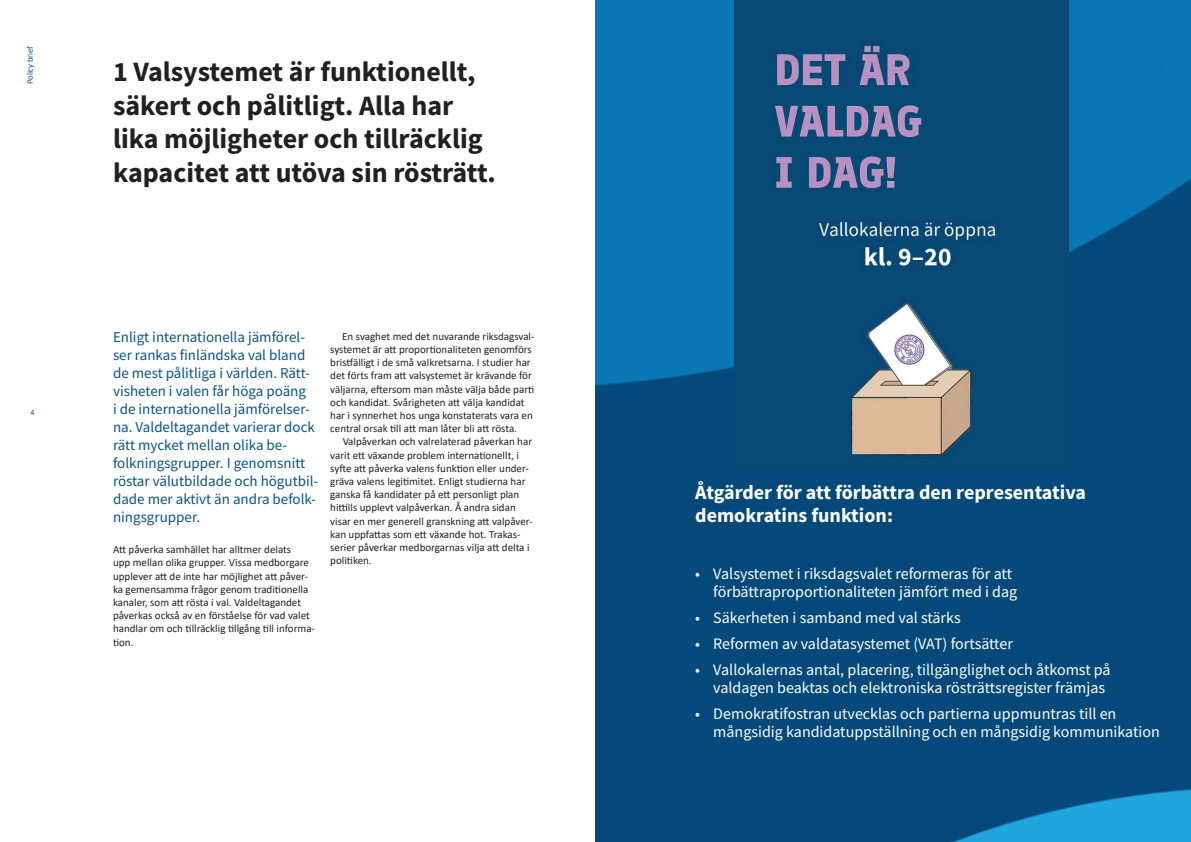
<style>
.page{position:relative;width:1191px;height:842px;background:#fff}
.page>*{position:absolute;margin:0;border:0;box-sizing:border-box;transform-origin:0 0}
.Otsikko_sisäsivut{font:700 28px/33.6px "Source Sans Pro";color:#231f20}
.Nosto_Large{font:700 20px/23px "Source Sans Pro";color:#fff}
.t1{font:16px/18px "Source Sans Pro";color:#fff}
.Ingressi{font:15px/18px "Source Sans Pro";color:#0a5487}
.Leipis_sisennetty{font:11px "Calibri";color:#231f20}
.Leipis_1__kappale{font:11px/13.2px "Calibri";color:#231f20}
.t2{font:8.5px "Calibri";color:#0a5487}
.t3{font:8px "Calibri";color:#0a5487}
</style>
<div class="page">
<img style="left:595px;top:0;width:596px;height:842px">
<img style="left:734px;top:0;width:334px;height:468px">
<p class="t2" style="left:24px;top:84px;width:40px;rotate:-90deg">Policy brief</p>
<p class="t3" style="left:30px;top:407px;width:6px">4</p>
<h1 class="Otsikko_sisäsivut" style="left:113px;top:54px;width:384px">1 Valsystemet är funktionellt, säkert och pålitligt. Alla har lika möjligheter och tillräcklig kapacitet att utöva sin rösträtt.</h1>
<p class="Ingressi" style="left:113px;top:328px;width:207px">Enligt internationella jämförel&shy;ser rankas finländska val bland de mest pålitliga i världen. Rätt&shy;visheten i valen får höga poäng<br>i de internationella jämförelser&shy;na. Valdeltagandet varierar dock rätt mycket mellan olika be&shy;folkningsgrupper. I genomsnitt röstar välutbildade och högutbil&shy;dade mer aktivt än andra befolk&shy;ningsgrupper.</p>
<p class="Leipis_1__kappale" style="left:113px;top:543px;width:203px">Att påverka samhället har alltmer delats<br>upp mellan olika grupper. Vissa medborgare upplever att de inte har möjlighet att påver&shy;ka gemensamma frågor genom traditionella kanaler, som att rösta i val. Valdeltagandet påverkas också av en förståelse för vad valet handlar om och tillräcklig tillgång till informa&shy;tion.</p>
<p class="Leipis_sisennetty" style="left:342px;top:328px;width:194px">En svaghet med det nuvarande riksdagsval-</p>
<p class="Leipis_sisennetty" style="left:330px;top:342px;width:203px">systemet är att proportionaliteten genomförs</p>
<p class="Leipis_sisennetty" style="left:330px;top:355px;width:202px">bristfälligt i de små valkretsarna. I studier har</p>
<p class="Leipis_sisennetty" style="left:330px;top:368px;width:203px">det förts fram att valsystemet är krävande för</p>
<p class="Leipis_sisennetty" style="left:330px;top:381px;width:206px">väljarna, eftersom man måste välja både parti</p>
<p class="Leipis_sisennetty" style="left:330px;top:394px;width:196px">och kandidat. Svårigheten att välja kandidat</p>
<p class="Leipis_sisennetty" style="left:330px;top:408px;width:204px">har i synnerhet hos unga konstaterats vara en</p>
<p class="Leipis_sisennetty" style="left:330px;top:421px;width:188px">central orsak till att man låter bli att rösta.</p>
<p class="Leipis_sisennetty" style="left:343px;top:434px;width:191px">Valpåverkan och valrelaterad påverkan har</p>
<p class="Leipis_sisennetty" style="left:330px;top:447px;width:190px">varit ett växande problem internationellt, i</p>
<p class="Leipis_sisennetty" style="left:330px;top:460px;width:200px">syfte att påverka valens funktion eller under-</p>
<p class="Leipis_sisennetty" style="left:330px;top:474px;width:197px">gräva valens legitimitet. Enligt studierna har</p>
<p class="Leipis_sisennetty" style="left:330px;top:487px;width:191px">ganska få kandidater på ett personligt plan</p>
<p class="Leipis_sisennetty" style="left:330px;top:500px;width:187px">hittills upplevt valpåverkan. Å andra sidan</p>
<p class="Leipis_sisennetty" style="left:330px;top:513px;width:204px">visar en mer generell granskning att valpåver-</p>
<p class="Leipis_sisennetty" style="left:330px;top:526px;width:192px">kan uppfattas som ett växande hot. Trakas-</p>
<p class="Leipis_sisennetty" style="left:330px;top:540px;width:201px">serier påverkar medborgarnas vilja att delta i</p>
<p class="Leipis_sisennetty" style="left:330px;top:553px;width:43px">politiken.</p>
<p class="Nosto_Large" style="left:695px;top:481px;width:392px">Åtgärder för att förbättra den representativa demokratins funktion:</p>
<p class="t1" style="left:713px;top:565px;width:305px;text-indent:-18px">• Valsystemet i riksdagsvalet reformeras för att förbättraproportionaliteten jämfört med i dag</p>
<p class="t1" style="left:695px;top:609px;width:267px">• Säkerheten i samband med val stärks</p>
<p class="t1" style="left:695px;top:635px;width:319px">• Reformen av valdatasystemet (VAT) fortsätter</p>
<p class="t1" style="left:713px;top:661px;width:399px;text-indent:-18px">• Vallokalernas antal, placering, tillgänglighet och åtkomst på valdagen beaktas och elektroniska rösträttsregister främjas</p>
<p class="t1" style="left:713px;top:705px;width:448px;text-indent:-18px">• Demokratifostran utvecklas och partierna uppmuntras till en mångsidig kandidatuppställning och en mångsidig kommunikation</p>
</div>
